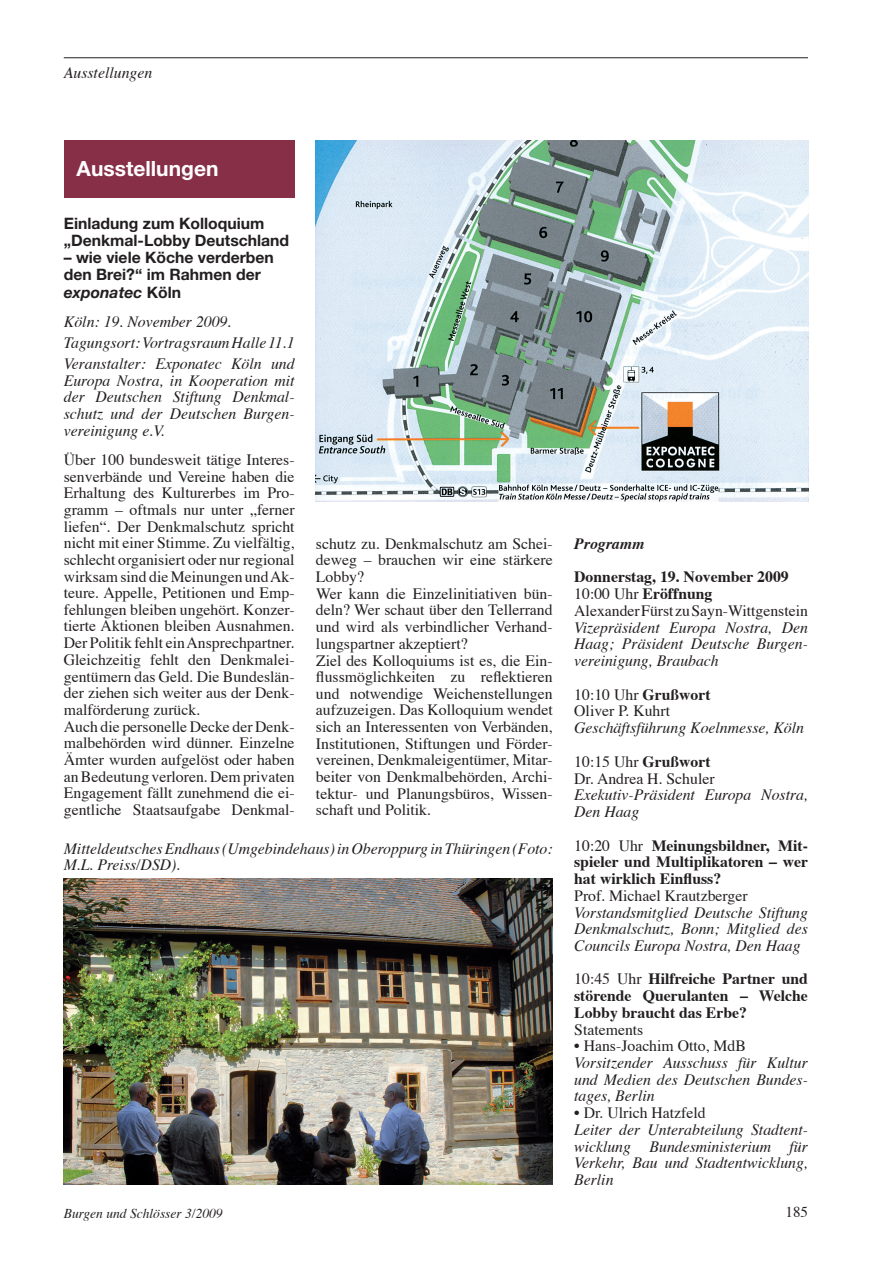
<style>
.page{position:relative;width:893px;height:1263px;background:#fff}
.page>*{position:absolute;margin:0;border:0;box-sizing:border-box;transform-origin:0 0}
.t1{font:700 21px "Helvetica Neue";color:#fff}
.t2{font:15.75px/16.6px "Times";color:#231f20}
.t3{font:italic 15.75px/16.6px "Times";color:#231f20;text-align:justify}
.t4{font:700 15.75px/16.6px "Times";color:#231f20;text-align:justify}
.t5{font:700 15.75px/17.2px "Helvetica Neue";color:#231f20}
.t6{font:italic 700 15.75px "Times";color:#231f20}
.t7{font:15px "Times";color:#231f20}
.t8{font:italic 13.5px "Times";color:#231f20}
.s1{font-style:italic}
.s2{font-weight:700}
.s3{font-style:normal}
.s4{font-weight:700;font-style:normal}
.s5{font-weight:400}
</style>
<div class="page">
<hr style="left:64px;top:57px;width:744px;height:1px;background:#231f20">
<div style="left:64px;top:140px;width:231px;height:58px;background:#862f47"></div>
<img style="left:64px;top:878px;width:489px;height:306px">
<img style="left:316px;top:140px;width:492px;height:362px">
<p class="t3" style="left:64px;top:63px;width:90px">Ausstellungen</p>
<h1 class="t1" style="left:77px;top:155px;width:143px">Ausstellungen</h1>
<p class="t5" style="left:64px;top:215px;width:227px">Einladung zum Kolloquium „Denkmal-Lobby Deutschland</p>
<p class="t5" style="left:64px;top:248px;width:211px">– wie viele Köche verderben den Brei?“ im Rahmen der <span class="s1">exponatec</span> Köln</p>
<p class="t3" style="left:64px;top:310px;width:232px;line-height:21px;text-align:left">Köln: 19. November 2009.<br>Tagungsort: Vortragsraum Halle 11.1<br>Veranstalter: Exponatec Köln und</p>
<p class="t3" style="left:64px;top:371px;width:232px">Europa Nostra, in Kooperation mit der Deutschen Stiftung Denkmal&shy;schutz und der Deutschen Burgen&shy;vereinigung e.V.</p>
<p class="t2" style="left:64px;top:450px;width:232px">Über 100 bundesweit tätige Interes&shy;senverbände und Vereine haben die Erhaltung des Kulturerbes im Pro&shy;gramm – oftmals nur unter „ferner liefen“. Der Denkmalschutz spricht nicht mit einer Stimme. Zu vielfältig, schlecht organisiert oder nur regional wirksam sind die Meinungen und Ak&shy;teure. Appelle, Petitionen und Emp&shy;fehlungen bleiben ungehört. Konzer&shy;tierte Aktionen bleiben Ausnahmen.<br>Der Politik fehlt ein Ansprechpartner.<br>Gleichzeitig fehlt den Denkmalei&shy;gentümern das Geld. Die Bundeslän&shy;der ziehen sich weiter aus der Denk&shy;malförderung zurück.<br>Auch die personelle Decke der Denk&shy;malbehörden wird dünner. Einzelne Ämter wurden aufgelöst oder haben an Bedeutung verloren. Dem privaten Engagement fällt zunehmend die ei&shy;gentliche Staatsaufgabe Denkmal-</p>
<p class="t2" style="left:316px;top:534px;width:238px">schutz zu. Denkmalschutz am Schei&shy;deweg – brauchen wir eine stärkere Lobby?<br>Wer kann die Einzelinitiativen bün&shy;deln? Wer schaut über den Tellerrand und wird als verbindlicher Verhand&shy;lungspartner akzeptiert?<br>Ziel des Kolloquiums ist es, die Ein&shy;flussmöglichkeiten zu reflektieren und notwendige Weichenstellungen aufzuzeigen. Das Kolloquium wendet sich an Interessenten von Verbänden, Institutionen, Stiftungen und Förder&shy;vereinen, Denkmaleigentümer, Mitar&shy;beiter von Denkmalbehörden, Archi&shy;tektur- und Planungsbüros, Wissen&shy;schaft und Politik.</p>
<p class="t6" style="left:574px;top:528px;width:72px">Programm</p>
<p class="t2" style="left:574px;top:567px;width:235px"><span class="s2">Donnerstag, 19. November 2009<br></span>10:00 Uhr <span class="s2">Eröffnung<br></span>Alexander Fürst zu Sayn-Wittgenstein</p>
<p class="t3" style="left:574px;top:618px;width:235px">Vizepräsident Europa Nostra, Den Haag; Präsident Deutsche Burgen&shy;vereinigung, Braubach</p>
<p class="t2" style="left:574px;top:684px;width:138px">10:10 Uhr <span class="s2">Grußwort<br></span>Oliver P. Kuhrt</p>
<p class="t3" style="left:574px;top:710px;width:231px;line-height:33.6px">Geschäftsführung Koelnmesse, Köln<br><span class="s3">10:15 Uhr</span> <span class="s4">Grußwort</span></p>
<p class="t2" style="left:574px;top:769px;width:142px">Dr. Andrea H. Schuler</p>
<p class="t3" style="left:574px;top:785px;width:235px">Exekutiv-Präsident Europa Nostra,<br>Den Haag</p>
<p class="t4" style="left:574px;top:835px;width:236px"><span class="s5">10:20 Uhr</span> Meinungsbildner, Mit&shy;spieler und Multiplikatoren – wer hat wirklich Einfluss?</p>
<p class="t2" style="left:574px;top:886px;width:175px">Prof. Michael Krautzberger</p>
<p class="t3" style="left:574px;top:903px;width:235px">Vorstandsmitglied Deutsche Stiftung Denkmalschutz, Bonn; Mitglied des Councils Europa Nostra, Den Haag</p>
<p class="t4" style="left:574px;top:969px;width:235px"><span class="s5">10:45 Uhr</span> Hilfreiche Partner und störende Querulanten – Welche Lobby braucht das Erbe?</p>
<p class="t2" style="left:574px;top:1019px;width:71px">Statements</p>
<p class="t2" style="left:574px;top:1036px;width:173px">• Hans-Joachim Otto, MdB</p>
<p class="t3" style="left:574px;top:1053px;width:235px">Vorsitzender Ausschuss für Kultur und Medien des Deutschen Bundes&shy;tages, Berlin</p>
<p class="t2" style="left:574px;top:1103px;width:133px">• Dr. Ulrich Hatzfeld</p>
<p class="t3" style="left:574px;top:1120px;width:235px">Leiter der Unterabteilung Stadtent&shy;wicklung Bundesministerium für Verkehr, Bau und Stadtentwicklung, Berlin</p>
<p class="t3" style="left:64px;top:839px;width:490px">Mitteldeutsches Endhaus (Umgebindehaus) in Oberoppurg in Thüringen (Foto:<br>M.L. Preiss/DSD).</p>
<p class="t8" style="left:64px;top:1201px;width:160px">Burgen und Schlösser 3/2009</p>
<p class="t7" style="left:785px;top:1198px;width:24px">185</p>
</div>
